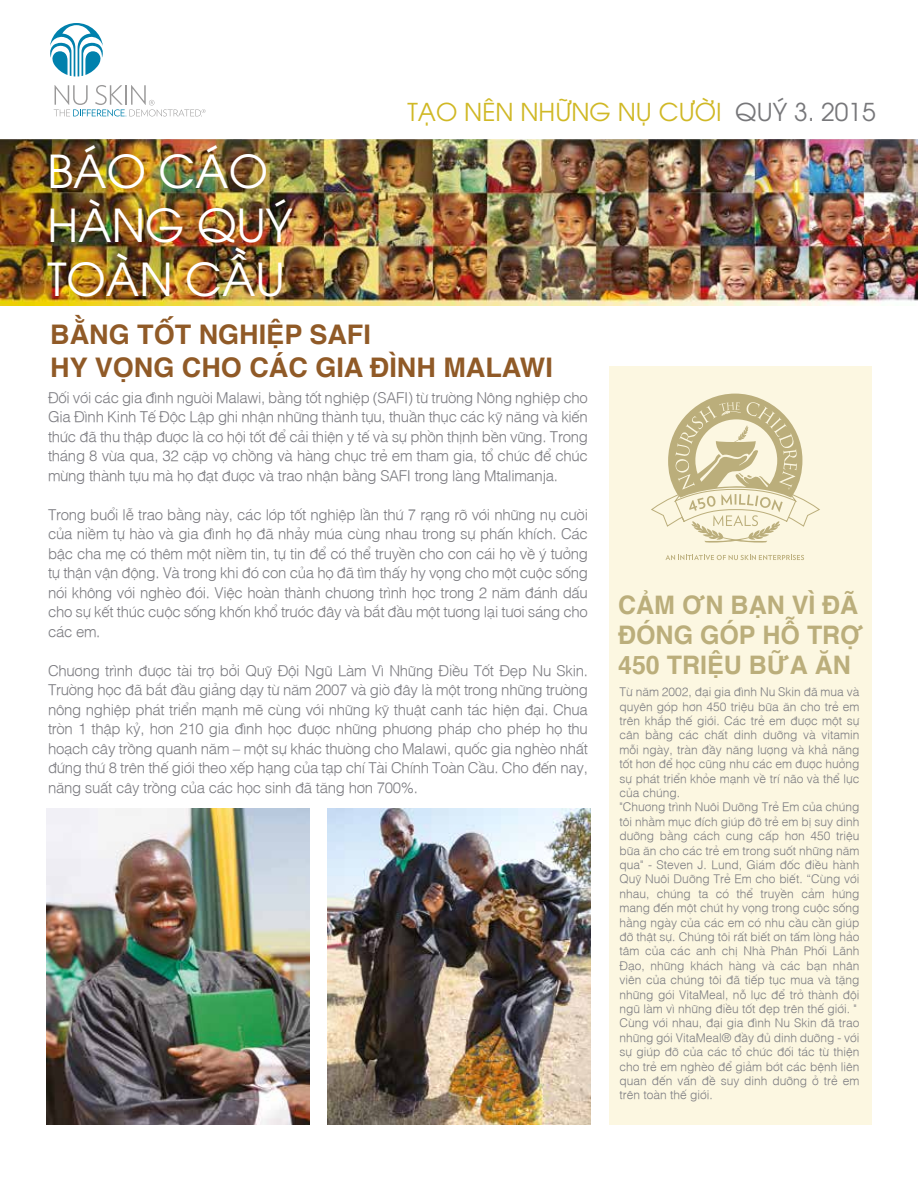
<style>
.page{position:relative;width:918px;height:1188px;background:#fff}
.page>*{position:absolute;margin:0;border:0;box-sizing:border-box;transform-origin:0 0}
.t1{font:45.15px/54.2px "UTM Avo";color:#fff}
.t2{font:700 27px/32.4px "Helvetica";color:#905a27}
.t3{font:700 25.5px/30px "Helvetica";color:#bbae7b}
.t4{font:24.6px "UTM Avo";color:#d0b825}
.t5{font:300 15px/19.5px "SFU Helvetica";letter-spacing:-.02em;color:#7c7c81;text-align:justify}
.t6{font:300 12px/14.4px "SFU Helvetica";color:#7c7c81}
.s1{color:#77777a}
</style>
<div class="page">
<div style="left:609px;top:366px;width:263px;height:758px;background:#fcf7e1"></div>
<img style="left:0;top:139px;width:918px;height:167px">
<svg style="left:50px;top:23px;width:53px;height:54px"></svg>
<svg style="left:54px;top:85px;width:152px;height:32px"></svg>
<img style="left:46px;top:809px;width:263px;height:315px">
<img style="left:328px;top:809px;width:263px;height:315px">
<svg style="left:665px;top:555px;width:139px;height:5px"></svg>
<svg style="left:651px;top:394px;width:169px;height:149px"></svg>
<h3 class="t4" style="left:407px;top:93px;width:470px">TẠO NÊN NHỮNG NỤ CƯỜI <span class="s1">QUÝ 3. 2015</span></h3>
<h1 class="t1" style="left:47px;top:140px;width:247px">BÁO CÁO<br>HÀNG QUÝ<br>TOÀN CẦU</h1>
<h2 class="t2" style="left:50px;top:319px;width:504px">BẰNG TỐT NGHIỆP SAFI<br>HY VỌNG CHO CÁC GIA ĐÌNH MALAWI</h2>
<p class="t5" style="left:48px;top:386px;width:542px">Đối với các gia đình người Malawi, bằng tốt nghiệp (SAFI) từ trường Nông nghiệp cho Gia Đình Kinh Tế Độc Lập ghi nhận những thành tựu, thuần thục các kỹ năng và kiến thức đã thu thập được là cơ hội tốt để cải thiện y tế và sự phồn thịnh bền vững. Trong tháng 8 vừa qua, 32 cặp vợ chồng và hàng chục trẻ em tham gia, tổ chức để chúc mừng thành tựu mà họ đạt được và trao nhận bằng SAFI trong làng Mtalimanja.</p>
<p class="t5" style="left:48px;top:503px;width:541px">Trong buổi lễ trao bằng này, các lớp tốt nghiệp lần thứ 7 rạng rỡ với những nụ cười của niềm tự hào và gia đình họ đã nhảy múa cùng nhau trong sự phấn khích. Các bậc cha mẹ có thêm một niềm tin, tự tin để có thể truyền cho con cái họ về ý tưởng tự thận vận động. Và trong khi đó con của họ đã tìm thấy hy vọng cho một cuộc sống nói không với nghèo đói. Việc hoàn thành chương trình học trong 2 năm đánh dấu cho sự kết thúc cuộc sống khốn khổ trước đây và bắt đầu một tương lại tươi sáng cho các em.</p>
<p class="t5" style="left:48px;top:659px;width:542px">Chương trình được tài trợ bởi Quỹ Đội Ngũ Làm Vì Những Điều Tốt Đẹp Nu Skin.<br>Trường học đã bắt đầu giảng dạy từ năm 2007 và giờ đây là một trong những trường nông nghiệp phát triển mạnh mẽ cùng với những kỹ thuật canh tác hiện đại. Chưa tròn 1 thập kỷ, hơn 210 gia đình học được những phương pháp cho phép họ thu hoạch cây trồng quanh năm – một sự khác thường cho Malawi, quốc gia nghèo nhất đứng thứ 8 trên thế giới theo xếp hạng của tạp chí Tài Chính Toàn Cầu. Cho đến nay, năng suất cây trồng của các học sinh đã tăng hơn 700%.</p>
<h3 class="t3" style="left:618px;top:591px;width:247px">CẢM ƠN BẠN VÌ ĐÃ<br>ĐÓNG GÓP HỖ TRỢ<br>450 TRIỆU BỮA ĂN</h3>
<p class="t6" style="left:620px;top:684px;width:242px">Từ năm 2002, đại gia đình Nu Skin đã mua và quyên góp hơn 450 triệu bữa ăn cho trẻ em trên khắp thế giới. Các trẻ em được một sự cân bằng các chất dinh dưỡng và vitamin mỗi ngày, tràn đầy năng lượng và khả năng tốt hơn để học cũng như các em được hưởng sự phát triển khỏe mạnh về trí não và thể lực của chúng.<br>"Chương trình Nuôi Dưỡng Trẻ Em của chúng tôi nhằm mục đích giúp đỡ trẻ em bị suy dinh dưỡng bằng cách cung cấp hơn 450 triệu bữa ăn cho các trẻ em trong suốt những năm qua" - Steven J. Lund, Giám đốc điều hành Quỹ Nuôi Dưỡng Trẻ Em cho biết. “Cùng với nhau, chúng ta có thể truyền cảm hứng mang đến một chút hy vọng trong cuộc sống hằng ngày của các em có nhu cầu cần giúp đỡ thật sự. Chúng tôi rất biết ơn tấm lòng hảo tâm của các anh chị Nhà Phân Phối Lãnh Đạo, những khách hàng và các bạn nhân viên của chúng tôi đã tiếp tục mua và tặng những gói VitaMeal, nỗ lực để trở thành đội ngũ làm vì những điều tốt đẹp trên thế giới. " Cùng với nhau, đại gia đình Nu Skin đã trao những gói VitaMeal® đầy đủ dinh dưỡng - với sự giúp đỡ của các tổ chức đối tác từ thiện cho trẻ em nghèo để giảm bớt các bệnh liên quan đến vấn đề suy dinh dưỡng ở trẻ em trên toàn thế giới.</p>
</div>
